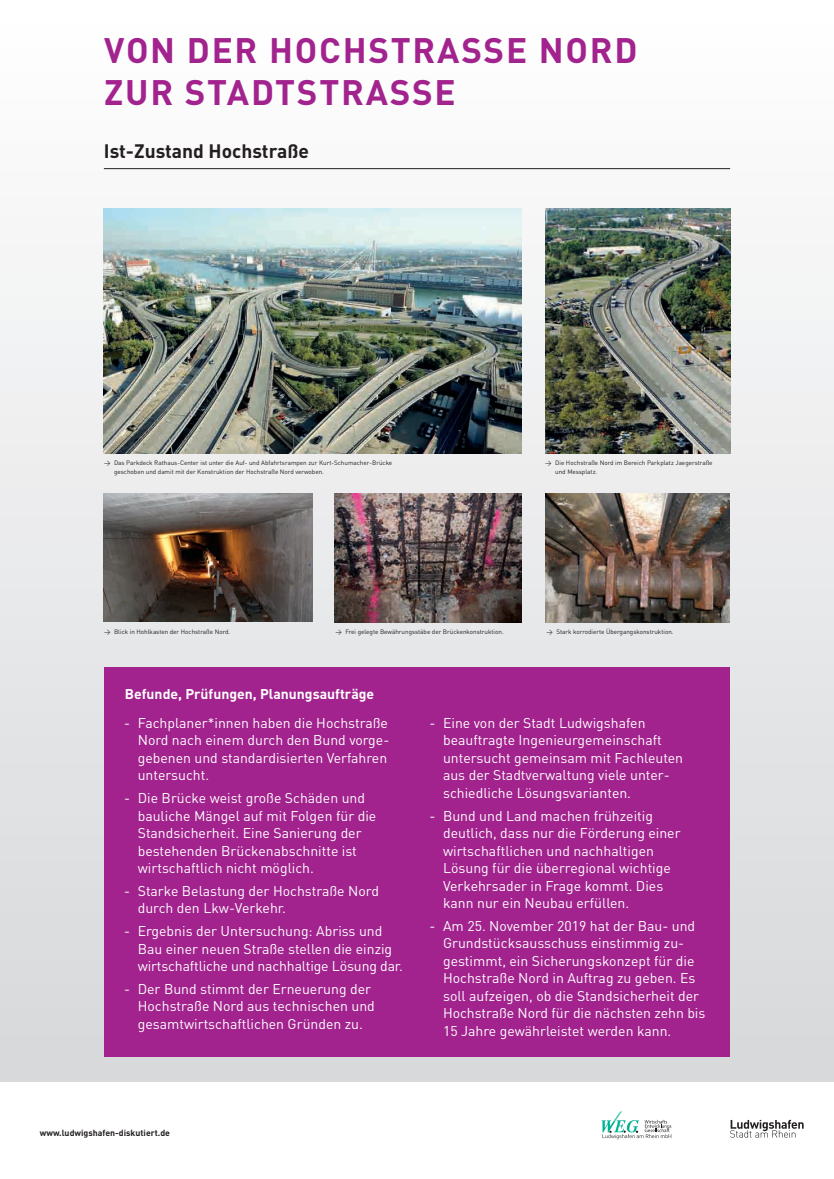
<style>
.page{position:relative;width:834px;height:1179px;background:#fff}
.page>*{position:absolute;margin:0;border:0;box-sizing:border-box;transform-origin:0 0}
.t1{font:700 35px/42px "FFDIN";letter-spacing:.05em;color:#a2238e}
.t2{font:700 19.25px "FFDIN";color:#231f20}
.t3{font:14px/17.5px "FFDIN";color:#fff}
.t4{font:700 14px "FFDIN";color:#fff}
.t5{font:700 8.75px "FFDIN";color:#231f20}
.t6{font:6.3px/8.8px "FFDIN";color:#231f20}
</style>
<div class="page">
<div style="left:0;top:0;width:833px;height:1081px;background:linear-gradient(to bottom,#fefefe,#d6d7da)"></div>
<svg style="left:730px;top:1120px;width:73px;height:17px"></svg>
<svg style="left:601px;top:1111px;width:70px;height:28px"></svg>
<hr style="left:104px;top:168px;width:626px;height:1px;background:#231f20">
<img style="left:545px;top:208px;width:185px;height:245px">
<img style="left:104px;top:208px;width:417px;height:245px">
<img style="left:104px;top:493px;width:208px;height:129px">
<img style="left:334px;top:493px;width:187px;height:129px">
<img style="left:545px;top:493px;width:184px;height:129px">
<div style="left:104px;top:668px;width:625px;height:389px;background:#a2238e"></div>
<p class="t1" style="left:104px;top:28px;width:534px">VON DER HOCHSTRASSE NORD<br>ZUR STADTSTRASSE</p>
<p class="t2" style="left:104px;top:139px;width:207px">Ist-Zustand Hochstraße</p>
<p class="t6" style="left:114px;top:458px;width:280px;text-indent:-10px">&gt; Das Parkdeck Rathaus-Center ist unter die Auf- und Abfahrtsrampen zur Kurt-Schumacher-Brücke geschoben und damit mit der Konstruktion der Hochstraße Nord verwoben.</p>
<p class="t6" style="left:555px;top:458px;width:159px;text-indent:-10px">&gt; Die Hochstraße Nord im Bereich Parkplatz Jaegerstraße und Messplatz.</p>
<p class="t6" style="left:104px;top:627px;width:127px">&gt; Blick in Hohlkasten der Hochstraße Nord.</p>
<p class="t6" style="left:335px;top:627px;width:170px">&gt; Frei gelegte Bewährungsstäbe der Brückenkonstruktion.</p>
<p class="t6" style="left:546px;top:627px;width:128px">&gt; Stark korrodierte Übergangskonstruktion.</p>
<p class="t4" style="left:125px;top:685px;width:251px">Befunde, Prüfungen, Planungsaufträge</p>
<p class="t3" style="left:138px;top:714px;width:252px;text-indent:-14px">- Fachplaner*innen haben die Hochstraße Nord nach einem durch den Bund vorge&shy;gebenen und standardisierten Verfahren untersucht.</p>
<p class="t3" style="left:138px;top:789px;width:240px;text-indent:-14px">- Die Brücke weist große Schäden und bauliche Mängel auf mit Folgen für die Standsicherheit. Eine Sanierung der bestehenden Brückenabschnitte ist wirtschaftlich nicht möglich.</p>
<p class="t3" style="left:138px;top:882px;width:243px;text-indent:-14px">- Starke Belastung der Hochstraße Nord durch den Lkw-Verkehr.</p>
<p class="t3" style="left:138px;top:922px;width:266px;text-indent:-14px">- Ergebnis der Untersuchung: Abriss und<br>Bau einer neuen Straße stellen die einzig wirtschaftliche und nachhaltige Lösung dar.</p>
<p class="t3" style="left:138px;top:980px;width:238px;text-indent:-14px">- Der Bund stimmt der Erneuerung der<br>Hochstraße Nord aus technischen und gesamtwirtschaftlichen Gründen zu.</p>
<p class="t3" style="left:443px;top:714px;width:241px;text-indent:-14px">- Eine von der Stadt Ludwigshafen beauftragte Ingenieurgemeinschaft untersucht gemeinsam mit Fachleuten aus der Stadtverwaltung viele unter&shy;schiedliche Lösungsvarianten.</p>
<p class="t3" style="left:443px;top:806px;width:239px;text-indent:-14px">- Bund und Land machen frühzeitig deutlich, dass nur die Förderung einer wirtschaftlichen und nachhaltigen Lösung für die überregional wichtige Verkehrsader in Frage kommt. Dies kann nur ein Neubau erfüllen.</p>
<p class="t3" style="left:443px;top:917px;width:264px;text-indent:-14px">- Am 25. November 2019 hat der Bau- und Grundstücksausschuss einstimmig zu&shy;gestimmt, ein Sicherungskonzept für die Hochstraße Nord in Auftrag zu geben. Es soll aufzeigen, ob die Standsicherheit der Hochstraße Nord für die nächsten zehn bis 15 Jahre gewährleistet werden kann.</p>
<p class="t5" style="left:40px;top:1127px;width:132px">www.ludwigshafen-diskutiert.de</p>
</div>
